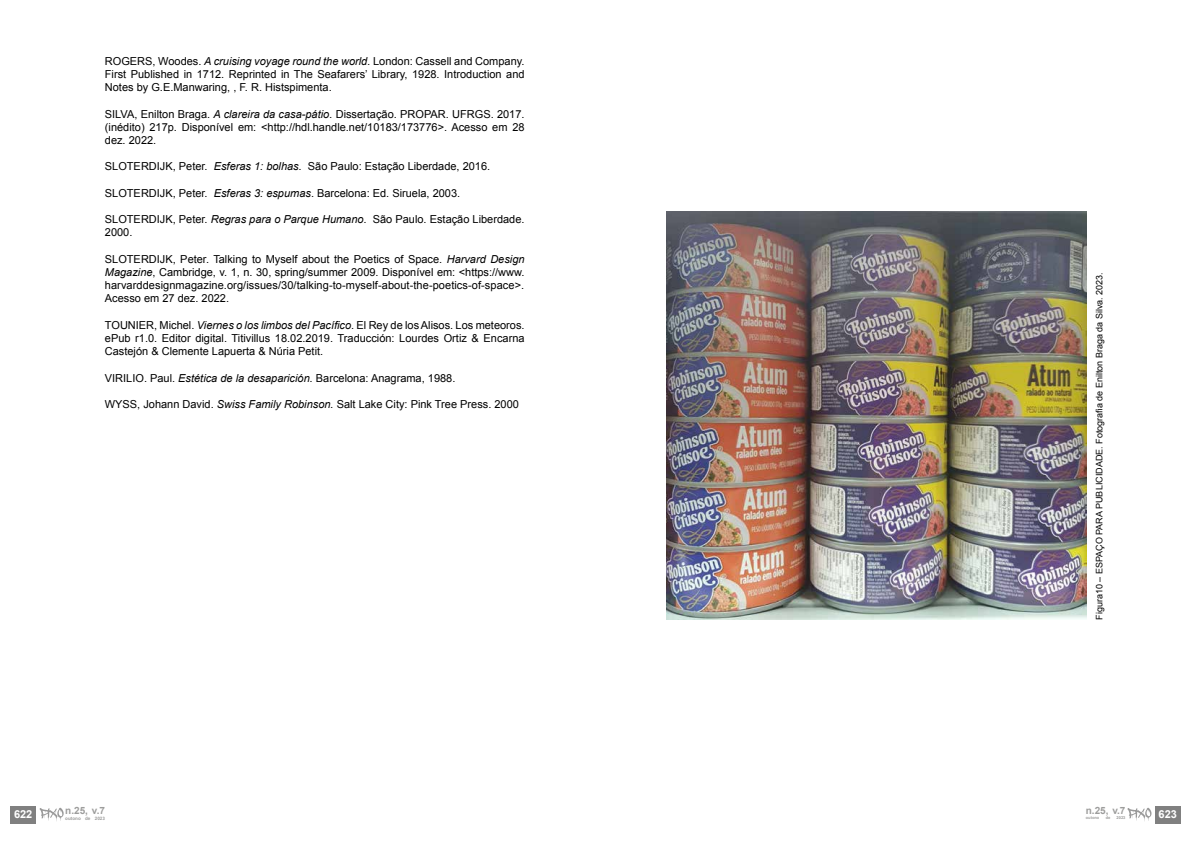
<style>
.page{position:relative;width:1191px;height:842px;background:#fff}
.page>*{position:absolute;margin:0;border:0;box-sizing:border-box;transform-origin:0 0}
.t1{font:11px/13.2px "Arial";color:#000;text-align:justify}
.t2{font:700 11px "Arial";color:#fff}
.t3{font:700 10px "Arial";color:#9d9d9c}
.t4{font:9px "Arial";color:#000}
.t5{font:700 4.6px "Arial";color:#9d9d9c}
.t6{font:700 4px "Arial";color:#9d9d9c}
.s1{font-style:italic}
</style>
<div class="page">
<img style="left:666px;top:211px;width:420px;height:408px">
<div style="left:11px;top:806px;width:25px;height:17px;background:#808080"></div>
<svg style="left:40px;top:808px;width:24px;height:13px"></svg>
<div style="left:1155px;top:806px;width:25px;height:17px;background:#808080"></div>
<svg style="left:1127px;top:808px;width:24px;height:13px"></svg>
<p class="t1" style="left:105px;top:54px;width:421px">ROGERS, Woodes. <span class="s1">A cruising voyage round the world.</span> London: Cassell and Company.<br>First Published in 1712. Reprinted in The Seafarers’ Library, 1928. Introduction and Notes by G.E.Manwaring, , F. R. Histspimenta.</p>
<p class="t1" style="left:105px;top:107px;width:421px">SILVA, Enilton Braga. <span class="s1">A clareira da casa-pátio.</span> Dissertação. PROPAR. UFRGS. 2017. (inédito) 217p. Disponível em: &lt;http://hdl.handle.net/10183/173776&gt;. Acesso em 28 dez. 2022.</p>
<p class="t1" style="left:105px;top:160px;width:387px">SLOTERDIJK, Peter. <span class="s1">Esferas 1: bolhas.</span> São Paulo: Estação Liberdade, 2016.</p>
<p class="t1" style="left:105px;top:186px;width:357px">SLOTERDIJK, Peter. <span class="s1">Esferas 3: espumas</span>. Barcelona: Ed. Siruela, 2003.</p>
<p class="t1" style="left:105px;top:213px;width:421px">SLOTERDIJK, Peter. <span class="s1">Regras para o Parque Humano.</span> São Paulo. Estação Liberdade.<br>2000.</p>
<p class="t1" style="left:105px;top:252px;width:421px">SLOTERDIJK, Peter. Talking to Myself about the Poetics of Space. <span class="s1">Harvard Design Magazine</span>, Cambridge, v. 1, n. 30, spring/summer 2009. Disponível em: &lt;https://www. harvarddesignmagazine.org/issues/30/talking-to-myself-about-the-poetics-of-space&gt;.<br>Acesso em 27 dez. 2022.</p>
<p class="t1" style="left:105px;top:318px;width:421px">TOUNIER, Michel. <span class="s1">Viernes o los limbos del Pacífico</span>. El Rey de los Alisos. Los meteoros. ePub r1.0. Editor digital. Titivillus 18.02.2019. Traducción: Lourdes Ortiz &amp; Encarna Castejón &amp; Clemente Lapuerta &amp; Núria Petit.</p>
<p class="t1" style="left:105px;top:371px;width:352px">VIRILIO. Paul. <span class="s1">Estética de la desaparición.</span> Barcelona: Anagrama, 1988.</p>
<p class="t1" style="left:105px;top:398px;width:415px">WYSS, Johann David. <span class="s1">Swiss Family Robinson.</span> Salt Lake City: Pink Tree Press. 2000</p>
<p class="t2" style="left:14px;top:807px;width:20px">622</p>
<p class="t3" style="left:65px;top:804px;width:41px">n.25, v.7</p>
<p class="t5" style="left:65px;top:815px;width:41px">outono de 2023</p>
<p class="t4" style="left:1093px;top:620px;width:349px;rotate:-90deg">Figura10 – ESPAÇO PARA PUBLICIDADE. Fotografia de Enilton Braga da Silva. 2023.</p>
<p class="t3" style="left:1085px;top:804px;width:41px">n.25, v.7</p>
<p class="t6" style="left:1085px;top:815px;width:15px">outono</p>
<p class="t6" style="left:1105px;top:815px;width:6px">de</p>
<p class="t6" style="left:1116px;top:815px;width:10px">2023</p>
<p class="t2" style="left:1158px;top:807px;width:20px">623</p>
</div>
